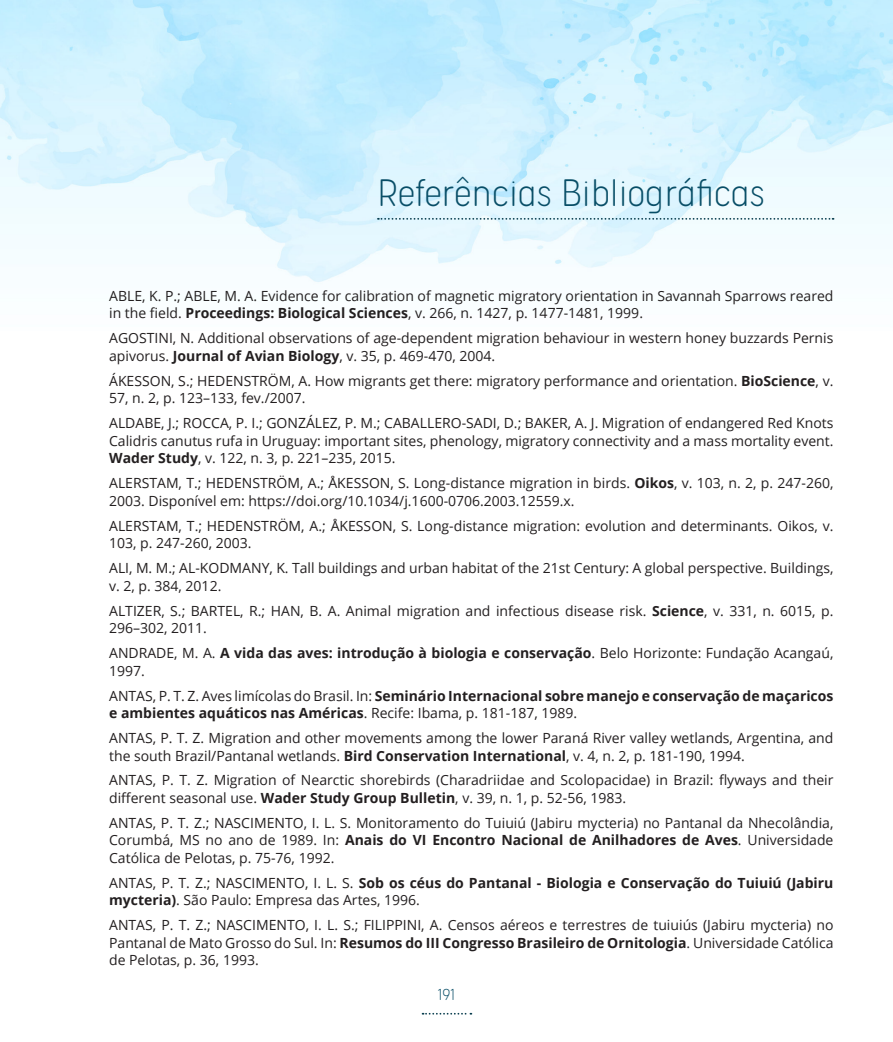
<style>
.page{position:relative;width:893px;height:1042px;background:#fff}
.page>*{position:absolute;margin:0;border:0;box-sizing:border-box;transform-origin:0 0}
.TITULOS{font:300 expanded 42px "Aristotelica Pro Cnd Txt";color:#084e67}
.t1{font:300 expanded 17.5px "Aristotelica Pro Cnd Txt";color:#084e67}
.referencia{font:14px/17.5px "Open Sans";color:#231f20}
.referencia-2{font:700 14px/17.5px "Open Sans";color:#231f20}
.s1{font-weight:700}
.s2{font-weight:400}
</style>
<div class="page">
<img style="left:0;top:0;width:893px;height:284px">
<svg style="left:423px;top:1013px;width:48px;height:1px"></svg>
<svg style="left:378px;top:218px;width:456px;height:2px"></svg>
<p class="TITULOS" style="left:377px;top:161px;width:390px">Referências Bibliográficas</p>
<p class="referencia" style="left:109px;top:287px;width:726px">ABLE, K. P.; ABLE, M. A. Evidence for calibration of magnetic migratory orientation in Savannah Sparrows reared in the field. <span class="s1">Proceedings: Biological Sciences</span>, v. 266, n. 1427, p. 1477-1481, 1999.</p>
<p class="referencia" style="left:109px;top:329px;width:726px">AGOSTINI, N. Additional observations of age-dependent migration behaviour in western honey buzzards Pernis apivorus. <span class="s1">Journal of Avian Biology</span>, v. 35, p. 469-470, 2004.</p>
<p class="referencia" style="left:109px;top:372px;width:726px">ÁKESSON, S.; HEDENSTRÖM, A. How migrants get there: migratory performance and orientation. <span class="s1">BioScience</span>, v.<br>57, n. 2, p. 123–133, fev./2007.</p>
<p class="referencia" style="left:109px;top:414px;width:726px;text-align:justify">ALDABE, J.; ROCCA, P. I.; GONZÁLEZ, P. M.; CABALLERO-SADI, D.; BAKER, A. J. Migration of endangered Red Knots Calidris canutus rufa in Uruguay: important sites, phenology, migratory connectivity and a mass mortality event.<br><span class="s1">Wader Study</span>, v. 122, n. 3, p. 221–235, 2015.</p>
<p class="referencia" style="left:109px;top:474px;width:726px">ALERSTAM, T.; HEDENSTRÖM, A.; ÅKESSON, S. Long-distance migration in birds. <span class="s1">Oikos</span>, v. 103, n. 2, p. 247-260,<br>2003. Disponível em: https://doi.org/10.1034/j.1600-0706.2003.12559.x.</p>
<p class="referencia" style="left:109px;top:516px;width:726px">ALERSTAM, T.; HEDENSTRÖM, A.; ÅKESSON, S. Long-distance migration: evolution and determinants. Oikos, v.<br>103, p. 247-260, 2003.</p>
<p class="referencia" style="left:109px;top:559px;width:726px">ALI, M. M.; AL-KODMANY, K. Tall buildings and urban habitat of the 21st Century: A global perspective. Buildings, v. 2, p. 384, 2012.</p>
<p class="referencia" style="left:109px;top:601px;width:726px">ALTIZER, S.; BARTEL, R.; HAN, B. A. Animal migration and infectious disease risk. <span class="s1">Science</span>, v. 331, n. 6015, p.<br>296–302, 2011.</p>
<p class="referencia" style="left:109px;top:644px;width:726px">ANDRADE, M. A. <span class="s1">A vida das aves: introdução à biologia e conservação</span>. Belo Horizonte: Fundação Acangaú,<br>1997.</p>
<p class="referencia-2" style="left:109px;top:686px;width:726px"><span class="s2">ANTAS, P. T. Z. Aves limícolas do Brasil. In:</span> Seminário Internacional sobre manejo e conservação de maçaricos e ambientes aquáticos nas Américas<span class="s2">. Recife: Ibama, p. 181-187, 1989.</span></p>
<p class="referencia" style="left:109px;top:729px;width:726px">ANTAS, P. T. Z. Migration and other movements among the lower Paraná River valley wetlands, Argentina, and the south Brazil/Pantanal wetlands. <span class="s1">Bird Conservation International</span>, v. 4, n. 2, p. 181-190, 1994.</p>
<p class="referencia" style="left:109px;top:771px;width:726px">ANTAS, P. T. Z. Migration of Nearctic shorebirds (Charadriidae and Scolopacidae) in Brazil: flyways and their different seasonal use. <span class="s1">Wader Study Group Bulletin</span>, v. 39, n. 1, p. 52-56, 1983.</p>
<p class="referencia" style="left:109px;top:814px;width:726px;text-align:justify">ANTAS, P. T. Z.; NASCIMENTO, I. L. S. Monitoramento do Tuiuiú (Jabiru mycteria) no Pantanal da Nhecolândia, Corumbá, MS no ano de 1989. In: <span class="s1">Anais do VI Encontro Nacional de Anilhadores de Aves</span>. Universidade Católica de Pelotas, p. 75-76, 1992.</p>
<p class="referencia-2" style="left:109px;top:873px;width:726px"><span class="s2">ANTAS, P. T. Z.; NASCIMENTO, I. L. S.</span> Sob os céus do Pantanal - Biologia e Conservação do Tuiuiú (Jabiru mycteria)<span class="s2">. São Paulo: Empresa das Artes, 1996.</span></p>
<p class="referencia" style="left:109px;top:916px;width:726px;text-align:justify">ANTAS, P. T. Z.; NASCIMENTO, I. L. S.; FILIPPINI, A. Censos aéreos e terrestres de tuiuiús (Jabiru mycteria) no Pantanal de Mato Grosso do Sul. In: <span class="s1">Resumos do III Congresso Brasileiro de Ornitologia</span>. Universidade Católica de Pelotas, p. 36, 1993.</p>
<p class="t1" style="left:438px;top:982px;width:19px">191</p>
</div>
